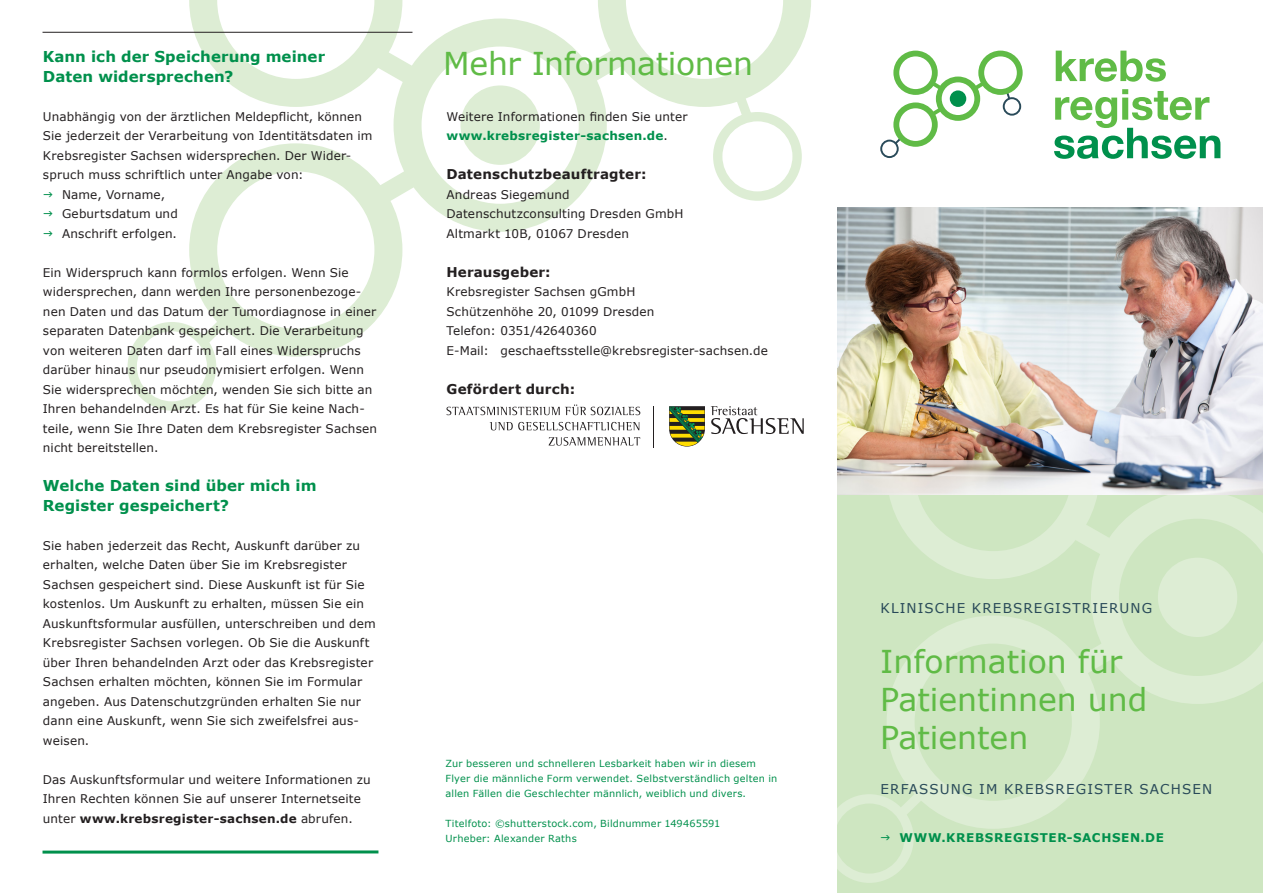
<style>
.page{position:relative;width:1263px;height:893px;background:#fff}
.page>*{position:absolute;margin:0;border:0;box-sizing:border-box;transform-origin:0 0}
.Titel{font:31.5px "Verdana";color:#60bb46}
.t1{font:700 15px "Verdana";letter-spacing:.01em;color:#00904c}
.t2{font:700 13.5px "Verdana";letter-spacing:.015em;color:#231f20}
.Titel_Unterzeile{font:13.5px "Verdana";letter-spacing:.085em;color:#294a59}
.Titel-2{font:13.5px "Verdana";letter-spacing:.085em;color:#294a59}
.t3{font:12px/19.5px "Verdana";letter-spacing:.015em;color:#231f20}
.t4{font:700 12px "Verdana";letter-spacing:.02em;color:#00904c}
.t5{font:700 12px "Verdana";letter-spacing:.04em;color:#00904c}
.t6{font:9.75px/15px "Verdana";letter-spacing:.02em;color:#00904c}
.s1{font-weight:700}
.s2{font-weight:400;color:#231f20}
</style>
<div class="page">
<svg style="left:189px;top:0;width:213px;height:107px"></svg>
<svg style="left:128px;top:322px;width:89px;height:89px"></svg>
<svg style="left:598px;top:0;width:213px;height:201px"></svg>
<svg style="left:189px;top:143px;width:213px;height:214px"></svg>
<svg style="left:363px;top:38px;width:279px;height:174px"></svg>
<svg style="left:393px;top:19px;width:214px;height:213px"></svg>
<div style="left:460px;top:85px;width:80px;height:80px;background:#ddedd4;border-radius:50%"></div>
<div style="left:838px;top:439px;width:425px;height:454px;background:#cee6c1"></div>
<svg style="left:887px;top:704px;width:213px;height:125px"></svg>
<svg style="left:886px;top:494px;width:377px;height:210px"></svg>
<div style="left:1158px;top:558px;width:79px;height:79px;background:#ddedd4;border-radius:50%"></div>
<img style="left:838px;top:208px;width:425px;height:286px">
<svg style="left:711px;top:406px;width:93px;height:28px"></svg>
<svg style="left:669px;top:406px;width:36px;height:41px"></svg>
<hr style="left:653px;top:406px;width:1px;height:41px;background:#231f20">
<svg style="left:446px;top:405px;width:194px;height:10px"></svg>
<svg style="left:490px;top:422px;width:149px;height:8px"></svg>
<svg style="left:549px;top:437px;width:91px;height:9px"></svg>
<svg style="left:880px;top:51px;width:143px;height:107px"></svg>
<svg style="left:1056px;top:51px;width:110px;height:31px"></svg>
<svg style="left:1054px;top:89px;width:166px;height:70px"></svg>
<svg style="left:43px;top:850px;width:335px;height:4px"></svg>
<hr style="left:43px;top:32px;width:369px;height:1px;background:#231f20">
<svg style="left:838px;top:784px;width:93px;height:99px"></svg>
<p class="t1" style="left:43px;top:46px;width:284px">Kann ich der Speicherung meiner</p>
<p class="t1" style="left:43px;top:65px;width:192px">Daten widersprechen?</p>
<p class="t3" style="left:43px;top:106px;width:331px">Unabhängig von der ärztlichen Meldepflicht, können Sie jederzeit der Verarbeitung von Identitätsdaten im Krebsregister Sachsen widersprechen. Der Wider&shy;spruch muss schriftlich unter Angabe von:</p>
<p class="t3" style="left:62px;top:184px;width:105px">Name, Vorname,</p>
<p class="t3" style="left:62px;top:204px;width:117px">Geburtsdatum und</p>
<p class="t3" style="left:62px;top:223px;width:116px">Anschrift erfolgen.</p>
<p class="t3" style="left:43px;top:262px;width:336px">Ein Widerspruch kann formlos erfolgen. Wenn Sie widersprechen, dann werden Ihre personenbezoge&shy;nen Daten und das Datum der Tumordiagnose in einer separaten Datenbank gespeichert. Die Verarbeitung von weiteren Daten darf im Fall eines Widerspruchs darüber hinaus nur pseudonymisiert erfolgen. Wenn Sie widersprechen möchten, wenden Sie sich bitte an Ihren behandelnden Arzt. Es hat für Sie keine Nach&shy;teile, wenn Sie Ihre Daten dem Krebsregister Sachsen nicht bereitstellen.</p>
<p class="t1" style="left:43px;top:475px;width:275px">Welche Daten sind über mich im</p>
<p class="t1" style="left:43px;top:494px;width:188px">Register gespeichert?</p>
<p class="t3" style="left:43px;top:535px;width:323px">Sie haben jederzeit das Recht, Auskunft darüber zu erhalten, welche Daten über Sie im Krebsregister Sachsen gespeichert sind. Diese Auskunft ist für Sie kostenlos. Um Auskunft zu erhalten, müssen Sie ein</p>
<p class="t3" style="left:43px;top:613px;width:334px">Auskunftsformular ausfüllen, unterschreiben und dem<br>Krebsregister Sachsen vorlegen. Ob Sie die Auskunft über Ihren behandelnden Arzt oder das Krebsregister</p>
<p class="t3" style="left:43px;top:672px;width:321px">Sachsen erhalten möchten, können Sie im Formular angeben. Aus Datenschutzgründen erhalten Sie nur dann eine Auskunft, wenn Sie sich zweifelsfrei aus&shy;weisen.</p>
<p class="t3" style="left:43px;top:769px;width:329px">Das Auskunftsformular und weitere Informationen zu<br>Ihren Rechten können Sie auf unserer Internetseite unter <span class="s1">www.krebsregister-sachsen.de</span> abrufen.</p>
<p class="Titel" style="left:443px;top:42px;width:311px">Mehr Informationen</p>
<p class="t3" style="left:446px;top:106px;width:243px">Weitere Informationen finden Sie unter</p>
<p class="t4" style="left:446px;top:127px;width:223px">www.krebsregister-sachsen.de<span class="s2">.</span></p>
<p class="t2" style="left:446px;top:165px;width:201px">Datenschutzbeauftragter:</p>
<p class="t3" style="left:446px;top:184px;width:125px">Andreas Siegemund</p>
<p class="t3" style="left:446px;top:204px;width:238px">Datenschutzconsulting Dresden GmbH</p>
<p class="t3" style="left:446px;top:223px;width:184px">Altmarkt 10B, 01067 Dresden</p>
<p class="t2" style="left:446px;top:262px;width:106px">Herausgeber:</p>
<p class="t3" style="left:446px;top:282px;width:190px">Krebsregister Sachsen gGmbH</p>
<p class="t3" style="left:446px;top:301px;width:209px">Schützenhöhe 20, 01099 Dresden</p>
<p class="t3" style="left:446px;top:321px;width:152px">Telefon: 0351/42640360</p>
<p class="t3" style="left:446px;top:340px;width:323px">E-Mail: geschaeftsstelle@krebsregister-sachsen.de</p>
<p class="t2" style="left:446px;top:379px;width:130px">Gefördert durch:</p>
<p class="t6" style="left:446px;top:756px;width:333px">Zur besseren und schnelleren Lesbarkeit haben wir in diesem<br>Flyer die männliche Form verwendet. Selbstverständlich gelten in allen Fällen die Geschlechter männlich, weiblich und divers.</p>
<p class="t6" style="left:446px;top:816px;width:276px">Titelfoto: ©shutterstock.com, Bildnummer 149465591</p>
<p class="t6" style="left:446px;top:831px;width:133px">Urheber: Alexander Raths</p>
<p class="Titel-2" style="left:880px;top:599px;width:273px">KLINISCHE KREBSREGISTRIERUNG</p>
<p class="Titel" style="left:880px;top:640px;width:244px">Information für</p>
<p class="Titel" style="left:880px;top:678px;width:269px">Patientinnen und</p>
<p class="Titel" style="left:880px;top:716px;width:150px">Patienten</p>
<p class="Titel_Unterzeile" style="left:880px;top:780px;width:333px">ERFASSUNG IM KREBSREGISTER SACHSEN</p>
<p class="t5" style="left:899px;top:829px;width:266px">WWW.KREBSREGISTER-SACHSEN.DE</p>
</div>
